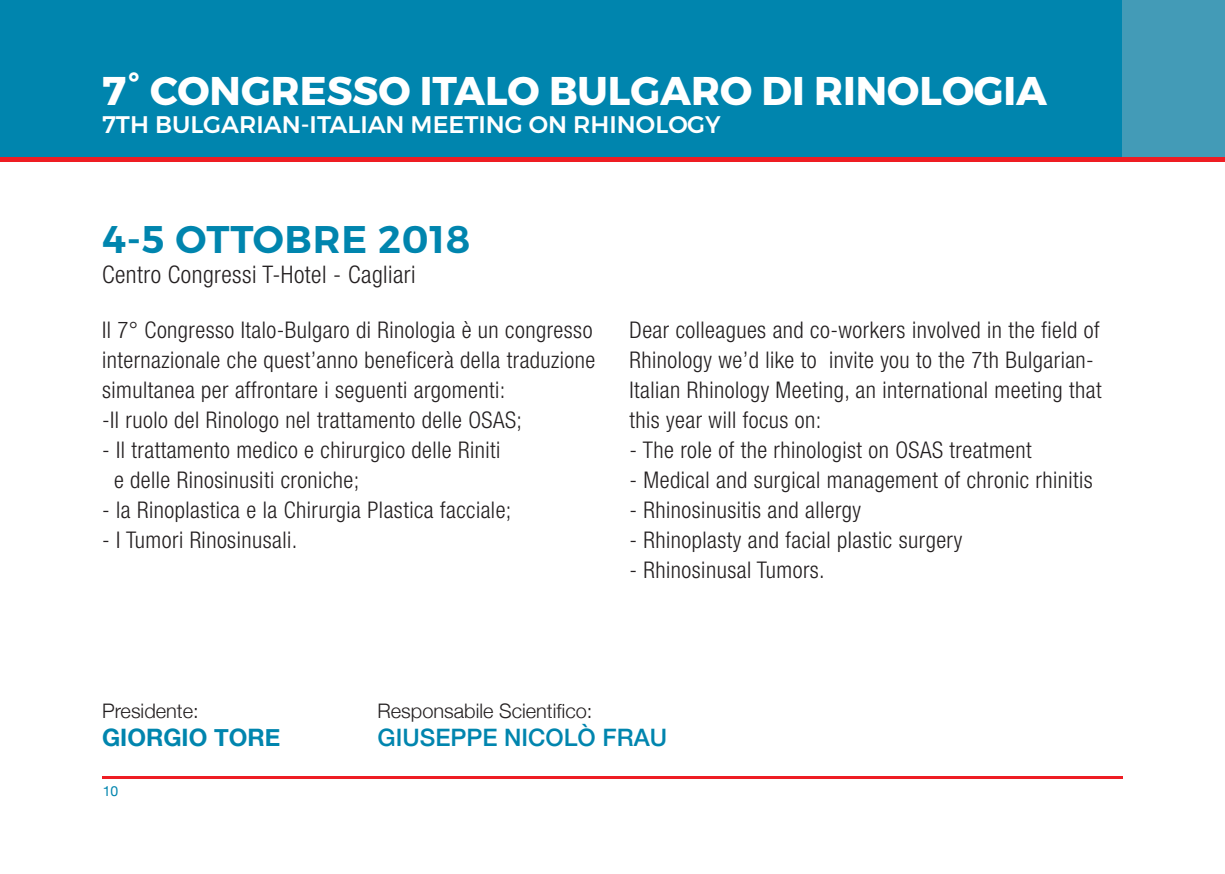
<style>
.page{position:relative;width:1225px;height:874px;background:#fff}
.page>*{position:absolute;margin:0;border:0;box-sizing:border-box;transform-origin:0 0}
.t1{font:700 40px "Montserrat";color:#fff}
.t2{font:600 38.4px "Montserrat";letter-spacing:.02em;color:#0085ae}
.t3{font:300 condensed 24.2px "Helvetica Neue LT Std";letter-spacing:.02em;color:#231f20}
.t4{font:500 24px "Montserrat";color:#fff}
.t5{font:500 24px "Helvetica Neue";color:#0085ae}
.t6{font:700 24px "Helvetica Neue";color:#0085ae}
.t7{font:300 condensed 23px/30px "Helvetica Neue LT Std";letter-spacing:.02em;color:#231f20}
.t8{font:300 20px "Helvetica Neue";color:#231f20}
.t9{font:14px "Helvetica Neue";color:#0085ae}
</style>
<div class="page">
<div style="left:0;top:0;width:1225px;height:159px;background:#0085ae"></div>
<div style="left:1123px;top:0;width:102px;height:159px;background:#439bb7"></div>
<hr style="left:102px;top:775px;width:1021px;height:3px;background:#ee1d23">
<hr style="left:0;top:158px;width:1225px;height:4px;background:#ee1d23">
<h1 class="t1" style="left:102px;top:65px;width:946px">7° CONGRESSO ITALO BULGARO DI RINOLOGIA</h1>
<p class="t4" style="left:102px;top:110px;width:620px">7TH BULGARIAN-ITALIAN MEETING ON RHINOLOGY</p>
<h2 class="t2" style="left:102px;top:216px;width:370px">4-5 OttObre 2018</h2>
<p class="t3" style="left:102px;top:260px;width:315px">Centro Congressi T-Hotel - Cagliari</p>
<p class="t7" style="left:102px;top:314px;width:495px">Il 7° Congresso Italo-Bulgaro di Rinologia è un congresso internazionale che quest’anno beneficerà della traduzione simultanea per affrontare i seguenti argomenti:<br>-Il ruolo del Rinologo nel trattamento delle OSAS;</p>
<p class="t7" style="left:114px;top:434px;width:388px;text-indent:-12px">- Il trattamento medico e chirurgico delle Riniti e delle Rinosinusiti croniche;</p>
<p class="t7" style="left:102px;top:494px;width:411px">- la Rinoplastica e la Chirurgia Plastica facciale;</p>
<p class="t7" style="left:102px;top:524px;width:197px">- I Tumori Rinosinusali.</p>
<p class="t7" style="left:629px;top:314px;width:474px">Dear colleagues and co-workers involved in the field of Rhinology we’d like to invite you to the 7th Bulgarian-Italian Rhinology Meeting, an international meeting that this year will focus on:</p>
<p class="t7" style="left:629px;top:434px;width:404px">- The role of the rhinologist on OSAS treatment</p>
<p class="t7" style="left:629px;top:464px;width:465px">- Medical and surgical management of chronic rhinitis</p>
<p class="t7" style="left:629px;top:494px;width:233px">- Rhinosinusitis and allergy</p>
<p class="t7" style="left:629px;top:524px;width:334px">- Rhinoplasty and facial plastic surgery</p>
<p class="t7" style="left:629px;top:554px;width:197px">- Rhinosinusal Tumors.</p>
<p class="t8" style="left:102px;top:694px;width:98px">Presidente:</p>
<p class="t6" style="left:102px;top:718px;width:180px">GIORGIO TORE</p>
<p class="t9" style="left:103px;top:781px;width:17px">10</p>
<p class="t8" style="left:377px;top:694px;width:216px">Responsabile Scientifico:</p>
<p class="t5" style="left:377px;top:718px;width:291px">GIUSEPPE NICOLÒ FRAU</p>
</div>
